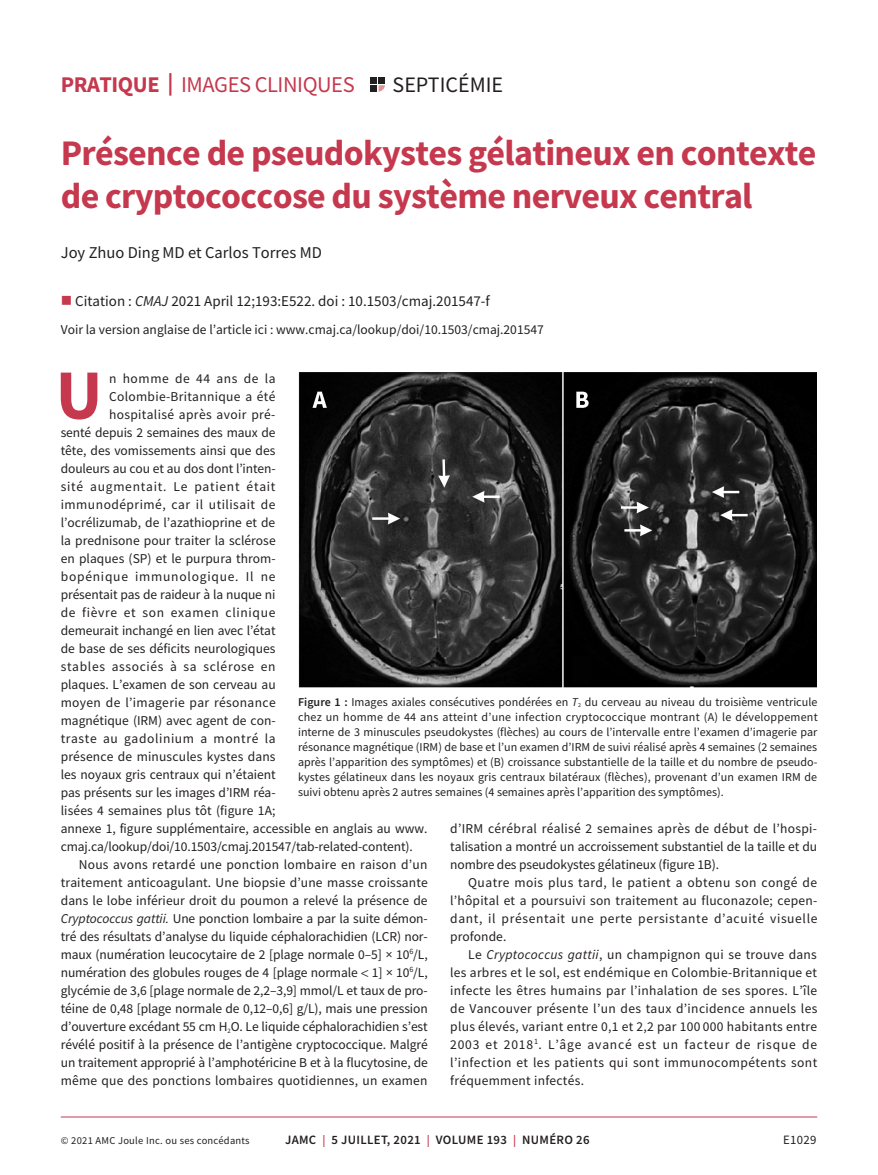
<style>
.page{position:relative;width:878px;height:1175px;background:#fff}
.page>*{position:absolute;margin:0;border:0;box-sizing:border-box;transform-origin:0 0}
.t1{font:700 70.65px "Source Sans Pro";color:#c5384e}
.t2{font:700 36px/43.2px "Source Sans Pro";letter-spacing:-.02em;color:#c5384e}
.t3{font:22.5px "Source Sans Pro";letter-spacing:-.02em;color:#c5384e}
.t4{font:22.05px "Source Sans Pro";color:#231f20}
.t5{font:16.5px "Source Sans Pro";color:#231f20}
.t6{font:15px "Source Sans Pro";color:#231f20}
.t7{font:13.5px/18px "Source Sans Pro";color:#231f20;text-align:justify}
.t8{font:13.5px "Source Sans Pro";letter-spacing:.025em;color:#231f20}
.t9{font:13.5px "Source Sans Pro";letter-spacing:.055em;color:#231f20}
.t10{font:13.5px "Source Sans Pro";letter-spacing:.05em;color:#231f20}
.t11{font:13.5px "Source Sans Pro";letter-spacing:.02em;color:#231f20}
.t12{font:13.5px "Source Sans Pro";letter-spacing:.045em;color:#231f20}
.t13{font:13.5px "Source Sans Pro";letter-spacing:.035em;color:#231f20}
.t14{font:600 12.75px "Source Sans Pro";letter-spacing:.025em;color:#231f20}
.t15{font:12.75px "Source Sans Pro";letter-spacing:.025em;color:#231f20}
.t16{font:12px/15px "Source Sans Pro";color:#231f20;text-align:justify}
.t17{font:10.5px "Source Sans Pro";letter-spacing:.025em;color:#231f20}
.s1{font-weight:700}
.s2{color:#c5384e}
.s3{font-style:italic}
.s4{font-weight:600}
.s5{font-size:12px;color:#c5384e}
</style>
<div class="page">
<hr style="left:61px;top:1116px;width:756px;height:1px;background:#c5384e">
<div style="left:370px;top:77px;width:7px;height:7px;background:#231f20"></div>
<div style="left:370px;top:85px;width:7px;height:7px;background:#231f20"></div>
<div style="left:378px;top:77px;width:7px;height:7px;background:#231f20"></div>
<svg style="left:378px;top:85px;width:7px;height:7px"></svg>
<img style="left:298px;top:372px;width:518px;height:315px">
<h3 class="t3" style="left:61px;top:70px;width:295px"><span class="s1">PRATIQUE |</span> IMAGES CLINIQUES</h3>
<h3 class="t4" style="left:392px;top:70px;width:112px">SEPTICÉMIE</h3>
<h2 class="t2" style="left:61px;top:131px;width:757px">Présence de pseudokystes gélatineux en contexte de cryptococcose du système nerveux central</h2>
<p class="t5" style="left:61px;top:242px;width:262px">Joy Zhuo Ding MD et Carlos Torres MD</p>
<p class="t6" style="left:61px;top:291px;width:431px"><span class="s2">■</span> Citation : <span class="s3">CMAJ</span> 2021 April 12;193:E522. doi : 10.1503/cmaj.201547-f</p>
<p class="t7" style="left:61px;top:321px;width:484px">Voir la version anglaise de l’article ici : www.cmaj.ca/lookup/doi/10.1503/cmaj.201547</p>
<h1 class="t1" style="left:56px;top:347px;width:48px">U</h1>
<p class="t12" style="left:109px;top:369px;width:168px">n homme de 44 ans de la</p>
<p class="t8" style="left:109px;top:387px;width:168px">Colombie-Britannique a été</p>
<p class="t8" style="left:109px;top:405px;width:167px">hospitalisé après avoir pré-</p>
<p class="t7" style="left:61px;top:423px;width:216px">senté depuis 2 semaines des maux de</p>
<p class="t7" style="left:61px;top:441px;width:216px">tête, des vomissements ainsi que des</p>
<p class="t7" style="left:61px;top:459px;width:215px">douleurs au cou et au dos dont l’inten-</p>
<p class="t9" style="left:61px;top:477px;width:216px">sité augmentait. Le patient était</p>
<p class="t13" style="left:61px;top:495px;width:216px">immunodéprimé, car il utilisait de</p>
<p class="t7" style="left:61px;top:513px;width:216px">l’ocrélizumab, de l’azathioprine et de</p>
<p class="t7" style="left:61px;top:531px;width:216px">la prednisone pour traiter la sclérose</p>
<p class="t7" style="left:61px;top:549px;width:216px">en plaques (SP) et le purpura throm-</p>
<p class="t9" style="left:61px;top:567px;width:216px">bopénique immunologique. Il ne</p>
<p class="t7" style="left:61px;top:585px;width:216px">présentait pas de raideur à la nuque ni</p>
<p class="t10" style="left:61px;top:603px;width:216px">de fièvre et son examen clinique</p>
<p class="t7" style="left:61px;top:621px;width:216px">demeurait inchangé en lien avec l’état</p>
<p class="t7" style="left:61px;top:639px;width:216px">de base de ses déficits neurologiques</p>
<p class="t10" style="left:61px;top:657px;width:216px">stables associés à sa sclérose en</p>
<p class="t7" style="left:61px;top:675px;width:216px">plaques. L’examen de son cerveau au</p>
<p class="t8" style="left:61px;top:693px;width:216px">moyen de l’imagerie par résonance</p>
<p class="t7" style="left:61px;top:711px;width:216px">magnétique (IRM) avec agent de con-</p>
<p class="t12" style="left:61px;top:729px;width:216px">traste au gadolinium a montré la</p>
<p class="t7" style="left:61px;top:747px;width:216px">présence de minuscules kystes dans</p>
<p class="t7" style="left:61px;top:765px;width:216px">les noyaux gris centraux qui n’étaient</p>
<p class="t7" style="left:61px;top:783px;width:215px">pas présents sur les images d’IRM réa-</p>
<p class="t7" style="left:61px;top:801px;width:216px">lisées 4 semaines plus tôt (figure 1A;</p>
<p class="t7" style="left:61px;top:819px;width:368px">annexe 1, figure supplémentaire, accessible en anglais au www.</p>
<p class="t7" style="left:61px;top:837px;width:353px">cmaj.ca/lookup/doi/10.1503/cmaj.201547/tab-related-content).</p>
<p class="t11" style="left:79px;top:855px;width:350px">Nous avons retardé une ponction lombaire en raison d’un</p>
<p class="t7" style="left:61px;top:873px;width:368px">traitement anticoagulant. Une biopsie d’une masse croissante</p>
<p class="t7" style="left:61px;top:891px;width:368px">dans le lobe inférieur droit du poumon a relevé la présence de</p>
<p class="t7" style="left:61px;top:909px;width:368px"><span class="s3">Cryptococcus gattii.</span> Une ponction lombaire a par la suite démon-</p>
<p class="t7" style="left:61px;top:927px;width:368px">tré des résultats d’analyse du liquide céphalorachidien (LCR) nor-</p>
<p class="t7" style="left:61px;top:945px;width:368px">maux (numération leucocytaire de 2 [plage normale 0–5] × 10<sup>6</sup>/L,</p>
<p class="t7" style="left:61px;top:963px;width:368px">numération des globules rouges de 4 [plage normale 1] × 10<sup>6</sup>/L,</p>
<p class="t7" style="left:61px;top:981px;width:368px">glycémie de 3,6 [plage normale de 2,2–3,9] mmol/L et taux de pro-</p>
<p class="t7" style="left:61px;top:999px;width:368px">téine de 0,48 [plage normale de 0,12–0,6] g/L), mais une pression</p>
<p class="t7" style="left:61px;top:1017px;width:368px">d’ouverture excédant 55 cm H<sub>2</sub>O. Le liquide céphalorachidien s’est</p>
<p class="t7" style="left:61px;top:1035px;width:368px">révélé positif à la présence de l’antigène cryptococcique. Malgré</p>
<p class="t7" style="left:61px;top:1053px;width:368px">un traitement approprié à l’amphotéricine B et à la flucytosine, de</p>
<p class="t7" style="left:61px;top:1071px;width:368px">même que des ponctions lombaires quotidiennes, un examen</p>
<p class="t16" style="left:298px;top:694px;width:521px"><span class="s4">Figure 1 :</span> Images axiales consécutives pondérées en <span class="s3">T</span><sub>2</sub> du cerveau au niveau du troisième ventricule chez un homme de 44 ans atteint d’une infection cryptococcique montrant (A) le développement interne de 3 minuscules pseudokystes (flèches) au cours de l’intervalle entre l’examen d’imagerie par résonance magnétique (IRM) de base et l’un examen d’IRM de suivi réalisé après 4 semaines (2 semaines après l’apparition des symptômes) et (B) croissance substantielle de la taille et du nombre de pseudo&shy;kystes gélatineux dans les noyaux gris centraux bilatéraux (flèches), provenant d’un examen IRM de suivi obtenu après 2 autres semaines (4 semaines après l’apparition des symptômes).</p>
<p class="t7" style="left:450px;top:819px;width:368px">d’IRM cérébral réalisé 2 semaines après de début de l’hospi&shy;talisation a montré un accroissement substantiel de la taille et du nombre des pseudokystes gélatineux (figure 1B).</p>
<p class="t7" style="left:450px;top:873px;width:369px;text-indent:18px">Quatre mois plus tard, le patient a obtenu son congé de l’hôpital et a poursuivi son traitement au fluconazole; cepen&shy;dant, il présentait une perte persistante d’acuité visuelle profonde.</p>
<p class="t7" style="left:450px;top:945px;width:368px;text-indent:18px">Le <span class="s3">Cryptococcus gattii</span>, un champignon qui se trouve dans les arbres et le sol, est endémique en Colombie-Britannique et infecte les êtres humains par l’inhalation de ses spores. L’île de Vancouver présente l’un des taux d’incidence annuels les plus élevés, variant entre 0,1 et 2,2 par 100 000 habitants entre 2003 et 2018<sup>1</sup>. L’âge avancé est un facteur de risque de l’infection et les patients qui sont immunocompétents sont fréquemment infectés.</p>
<p class="t17" style="left:61px;top:1134px;width:190px">© 2021 AMC Joule Inc. ou ses concédants</p>
<p class="t14" style="left:285px;top:1131px;width:306px">JAMC <span class="s5">|</span> 5 JUILLET, 2021 <span class="s5">|</span> VOLUME 193 <span class="s5">|</span> NUMÉRO 26</p>
<p class="t15" style="left:783px;top:1132px;width:35px">E1029</p>
</div>
